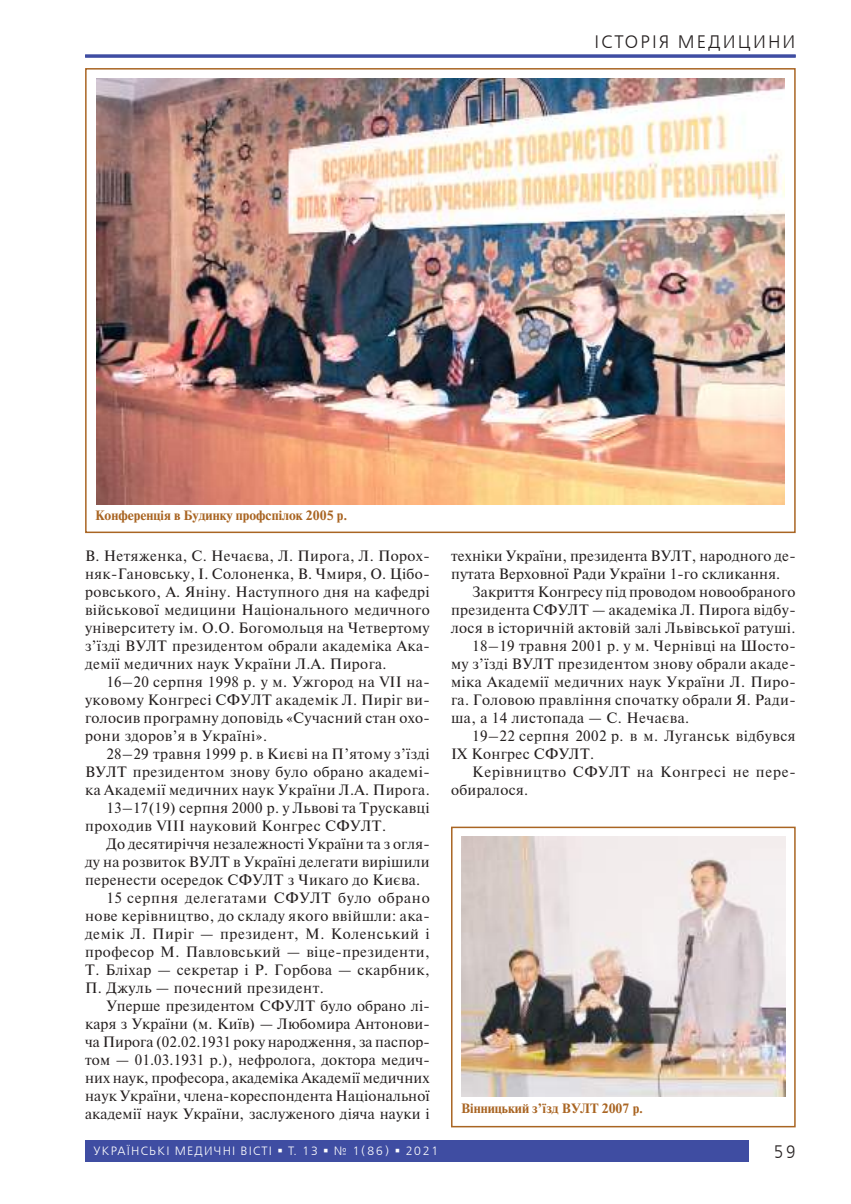
<style>
.page{position:relative;width:851px;height:1204px;background:#fff}
.page>*{position:absolute;margin:0;border:0;box-sizing:border-box;transform-origin:0 0}
.t1{font:18px "Free Set C";letter-spacing:.115em;color:#241f1f}
.t2{font:18px "Free Set C";letter-spacing:.115em;color:#241f1f;scale:.9 1}
.t3{font:15px/18px "Newton";letter-spacing:.025em;color:#241f1f;text-align:justify}
.t4{font:15px "Newton";letter-spacing:.005em;color:#241f1f}
.t5{font:15px "Newton";letter-spacing:.05em;color:#241f1f}
.t6{font:15px "Newton";letter-spacing:.045em;color:#241f1f}
.t7{font:700 13.5px "Newton";color:#a96523}
.t8{font:12px "Free Set C";letter-spacing:.1em;color:#fff}
</style>
<div class="page">
<div style="left:85px;top:1140px;width:663px;height:21px;background:#3f4da2"></div>
<img style="left:96px;top:78px;width:688px;height:426px">
<div style="left:85px;top:68px;width:710px;height:465px;border:2px solid #a96523"></div>
<img style="left:461px;top:836px;width:323px;height:260px">
<div style="left:451px;top:826px;width:344px;height:301px;border:2px solid #a96523"></div>
<hr style="left:85px;top:55px;width:710px;height:3px;background:#3f4da2">
<p class="t1" style="left:594px;top:31px;width:202px">ІСТОРІЯ МЕДИЦИНИ</p>
<p class="t1" style="left:707px;top:31px;width:89px">РУБРИКА</p>
<p class="t7" style="left:95px;top:507px;width:254px">Конференція в Будинку профспілок 2005 р.</p>
<p class="t3" style="left:85px;top:546px;width:346px">В. Нетяженка, С. Нечаєва, Л. Пирога, Л. Порох&shy;няк-Гановську, І. Солоненка, В. Чмиря, О. Цібо&shy;ровського, А. Яніну. Наступного дня на кафедрі військової медицини Національного медичного університету ім. О.О. Богомольця на Четвертому з’їзді ВУЛТ президентом обрали академіка Ака&shy;демії медичних наук України Л.А. Пирога.</p>
<p class="t3" style="left:85px;top:672px;width:346px;text-indent:21px">16–20 серпня 1998 р. у м. Ужгород на VII на&shy;уковому Конгресі СФУЛТ академік Л. Пиріг ви&shy;голосив програмну доповідь «Сучасний стан охо&shy;рони здоров’я в Україні».</p>
<p class="t3" style="left:106px;top:744px;width:325px">28–29 травня 1999 р. в Києві на П’ятому з’їзді</p>
<p class="t3" style="left:85px;top:762px;width:346px">ВУЛТ президентом знову було обрано академі-</p>
<p class="t3" style="left:85px;top:780px;width:346px">ка Академії медичних наук України Л.А. Пирога.</p>
<p class="t3" style="left:106px;top:798px;width:325px">13–17(19) серпня 2000 р. у Львові та Трускавці</p>
<p class="t3" style="left:85px;top:816px;width:302px">проходив VIII науковий Конгрес СФУЛТ.</p>
<p class="t3" style="left:106px;top:834px;width:325px">До десятиріччя незалежності України та з огля-</p>
<p class="t3" style="left:85px;top:852px;width:346px">ду на розвиток ВУЛТ в Україні делегати вирішили</p>
<p class="t3" style="left:85px;top:870px;width:336px">перенести осередок СФУЛТ з Чикаго до Києва.</p>
<p class="t5" style="left:106px;top:886px;width:325px">15 серпня делегатами СФУЛТ було обрано</p>
<p class="t3" style="left:85px;top:906px;width:346px">нове керівництво, до складу якого ввійшли: ака-</p>
<p class="t3" style="left:85px;top:924px;width:346px">демік Л. Пиріг — президент, М. Коленський і</p>
<p class="t3" style="left:85px;top:942px;width:346px">професор М. Павловський — віце-президенти,</p>
<p class="t3" style="left:85px;top:960px;width:346px">Т. Бліхар — секретар і Р. Горбова — скарбник,</p>
<p class="t3" style="left:85px;top:978px;width:240px">П. Джуль — почесний президент.</p>
<p class="t3" style="left:106px;top:996px;width:325px">Уперше президентом СФУЛТ було обрано лі-</p>
<p class="t3" style="left:85px;top:1014px;width:346px">каря з України (м. Київ) — Любомира Антонови-</p>
<p class="t4" style="left:85px;top:1030px;width:346px">ча Пирога (02.02.1931 року народження, за паспор-</p>
<p class="t3" style="left:85px;top:1050px;width:346px">том — 01.03.1931 р.), нефролога, доктора медич-</p>
<p class="t4" style="left:85px;top:1066px;width:346px">них наук, професора, академіка Академії медичних</p>
<p class="t3" style="left:85px;top:1086px;width:346px">наук України, члена-кореспондента Національної</p>
<p class="t3" style="left:85px;top:1104px;width:346px">академії наук України, заслуженого діяча науки і</p>
<p class="t3" style="left:451px;top:546px;width:346px">техніки України, президента ВУЛТ, народного де&shy;путата Верховної Ради України 1-го скликання.</p>
<p class="t3" style="left:472px;top:582px;width:324px">Закриття Конгресу під проводом новообраного</p>
<p class="t3" style="left:451px;top:600px;width:346px">президента СФУЛТ — академіка Л. Пирога відбу-</p>
<p class="t3" style="left:451px;top:618px;width:346px">лося в історичній актовій залі Львівської ратуші.</p>
<p class="t3" style="left:472px;top:636px;width:325px">18–19 травня 2001 р. у м. Чернівці на Шосто-</p>
<p class="t3" style="left:451px;top:654px;width:346px">му з’їзді ВУЛТ президентом знову обрали акаде-</p>
<p class="t3" style="left:451px;top:672px;width:346px">міка Академії медичних наук України Л. Пиро-</p>
<p class="t3" style="left:451px;top:690px;width:346px">га. Головою правління спочатку обрали Я. Ради-</p>
<p class="t3" style="left:451px;top:708px;width:240px">ша, а 14 листопада — С. Нечаєва.</p>
<p class="t3" style="left:472px;top:726px;width:325px">19–22 серпня 2002 р. в м. Луганськ відбувся</p>
<p class="t3" style="left:451px;top:744px;width:145px">ІХ Конгрес СФУЛТ.</p>
<p class="t6" style="left:472px;top:760px;width:323px">Керівництво СФУЛТ на Конгресі не пере-</p>
<p class="t3" style="left:451px;top:780px;width:79px">обиралося.</p>
<p class="t7" style="left:461px;top:1099px;width:184px">Вінницький з’їзд ВУЛТ 2007 р.</p>
<p class="t8" style="left:94px;top:1144px;width:346px">УКРАЇНСЬКІ МЕДИЧНІ ВІСТІ ▪ Т. 13 ▪ № 1(86) ▪ 2021</p>
<p class="t2" style="left:773px;top:1140px;width:26px">59</p>
</div>
